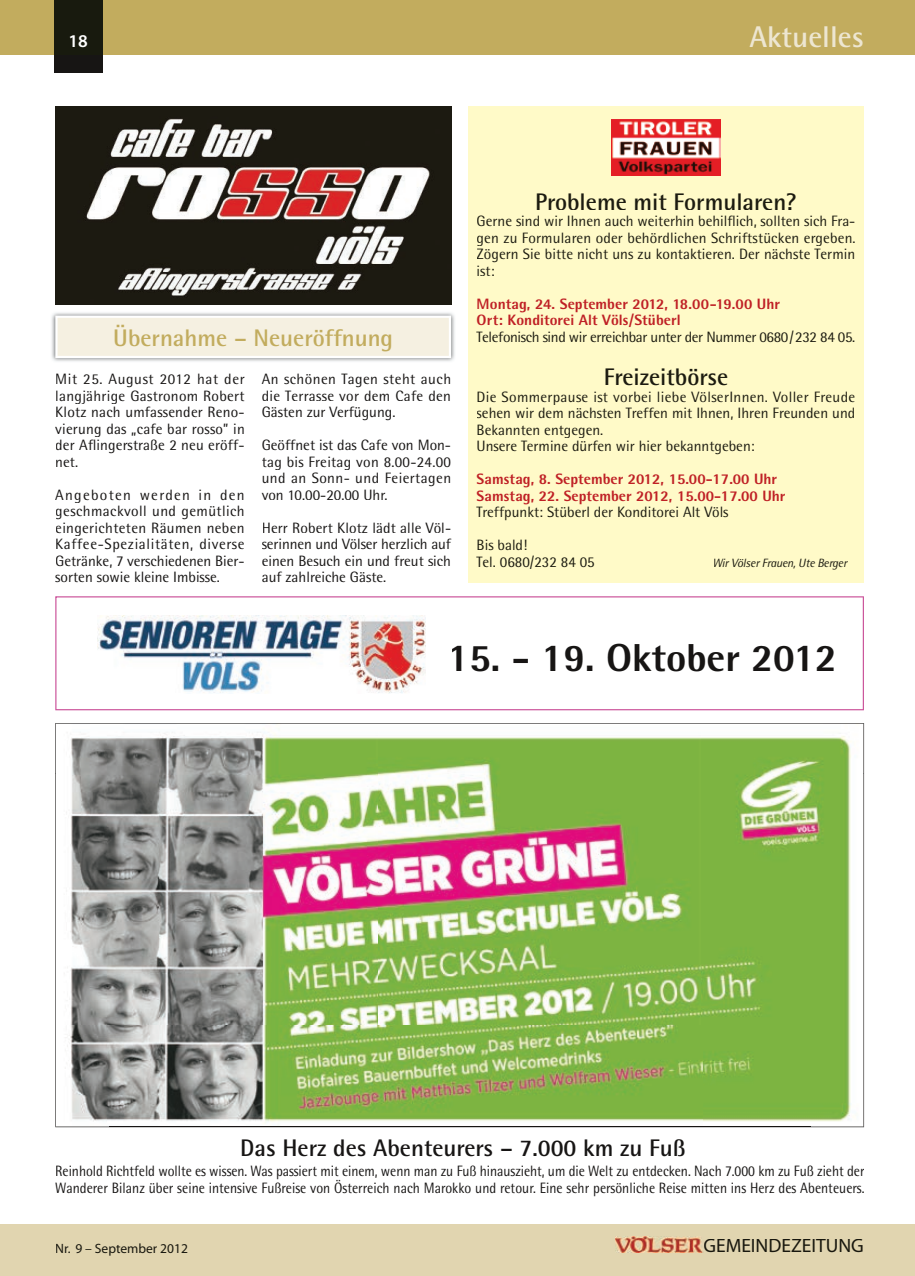
<style>
.page{position:relative;width:915px;height:1276px;background:#fff}
.page>*{position:absolute;margin:0;border:0;box-sizing:border-box;transform-origin:0 0}
.t1{font:800 39px "Rotis Semi Sans";color:#171514}
.t2{font:700 30px "Rotis Semi Sans";color:#ede6d1}
.t3{font:700 24px "Rotis Semi Sans";color:#1c1b10}
.t4{font:700 24px "Rotis Semi Sans";color:#171514}
.t5{font:700 24px "Rotis Semi Sans";color:#c2ac5e}
.t6{font:19.5px "Myriad";color:#18170e}
.t7{font:600 18px "Myriad Pro";color:#fff}
.t8{font:15px/16.5px "Rotis Semi Sans";color:#171514;text-align:justify}
.t9{font:15px/16.5px "Rotis Semi Sans";color:#1c1b10}
.t10{font:15px/16.5px "Rotis Semi Sans";color:#171514;scale:.91 1}
.t11{font:800 15px/16.5px "Rotis Semi Sans";color:#bf2025}
.t12{font:15px "Rotis Semi Sans";letter-spacing:-.025em;color:#1c1b10}
.t13{font:13.5px "Myriad";color:#18170e}
.t14{font:italic 12px "Rotis Semi Sans";letter-spacing:-.02em;color:#1c1b10}
</style>
<div class="page">
<div style="left:0;top:0;width:914px;height:54px;background:#c2ac5e"></div>
<div style="left:54px;top:54px;width:48px;height:18px;background:#171514"></div>
<div style="left:54px;top:0;width:48px;height:54px;background:#181a0e"></div>
<div style="left:0;top:1225px;width:914px;height:51px;background:#e1d5b0"></div>
<img style="left:615px;top:1236px;width:88px;height:16px">
<div style="left:468px;top:106px;width:395px;height:477px;background:#fffac8"></div>
<img style="left:611px;top:119px;width:109px;height:56px">
<svg style="left:55px;top:596px;width:808px;height:114px"></svg>
<svg style="left:55px;top:723px;width:754px;height:404px;background:#9eaf76"></svg>
<img style="left:56px;top:723px;width:807px;height:51px">
<img style="left:56px;top:773px;width:54px;height:354px">
<img style="left:809px;top:773px;width:54px;height:354px">
<img style="left:109px;top:1126px;width:701px;height:1px">
<img style="left:51px;top:312px;width:404px;height:50px">
<svg style="left:55px;top:315px;width:396px;height:43px;background:#f4f0e3"></svg>
<img style="left:55px;top:106px;width:396px;height:198px">
<p class="t7" style="left:68px;top:29px;width:21px">18</p>
<h2 class="t2" style="left:749px;top:18px;width:116px">Aktuelles</h2>
<h3 class="t5" style="left:113px;top:323px;width:281px">Übernahme – Neueröffnung</h3>
<p class="t8" style="left:55px;top:371px;width:191px">Mit 25. August 2012 hat der langjährige Gastronom Robert Klotz nach umfassender Reno&shy;vierung das „cafe bar rosso” in der Aflingerstraße 2 neu eröff&shy;net.</p>
<p class="t8" style="left:55px;top:486px;width:191px">Angeboten werden in den geschmackvoll und gemütlich eingerichteten Räumen neben Kaffee-Spezialitäten, diverse Getränke, 7 verschiedenen Bier&shy;sorten sowie kleine Imbisse.</p>
<p class="t8" style="left:261px;top:371px;width:191px">An schönen Tagen steht auch die Terrasse vor dem Cafe den Gästen zur Verfügung.</p>
<p class="t8" style="left:261px;top:437px;width:191px">Geöffnet ist das Cafe von Mon&shy;tag bis Freitag von 8.00-24.00 und an Sonn- und Feiertagen von 10.00-20.00 Uhr.</p>
<p class="t8" style="left:261px;top:519px;width:191px">Herr Robert Klotz lädt alle Völ&shy;serinnen und Völser herzlich auf einen Besuch ein und freut sich auf zahlreiche Gäste.</p>
<h3 class="t3" style="left:535px;top:187px;width:263px">Probleme mit Formularen?</h3>
<p class="t9" style="left:476px;top:213px;width:380px;text-align:justify">Gerne sind wir Ihnen auch weiterhin behilflich, sollten sich Fra&shy;gen zu Formularen oder behördlichen Schriftstücken ergeben.<br>Zögern Sie bitte nicht uns zu kontaktieren. Der nächste Termin ist:</p>
<p class="t11" style="left:476px;top:295px;width:305px">Montag, 24. September 2012, 18.00-19.00 Uhr<br>Ort: Konditorei Alt Völs/Stüberl</p>
<p class="t12" style="left:476px;top:328px;width:380px">Telefonisch sind wir erreichbar unter der Nummer 0680/232 84 05.</p>
<h3 class="t3" style="left:603px;top:362px;width:126px">Freizeitbörse</h3>
<p class="t9" style="left:476px;top:388px;width:380px">Die Sommerpause ist vorbei liebe VölserInnen. Voller Freude sehen wir dem nächsten Treffen mit Ihnen, Ihren Freunden und Bekannten entgegen.<br>Unsere Termine dürfen wir hier bekanntgeben:</p>
<p class="t11" style="left:476px;top:470px;width:310px">Samstag, 8. September 2012, 15.00-17.00 Uhr<br>Samstag, 22. September 2012, 15.00-17.00 Uhr</p>
<p class="t9" style="left:476px;top:504px;width:253px">Treffpunkt: Stüberl der Konditorei Alt Völs</p>
<p class="t9" style="left:476px;top:537px;width:120px">Bis bald!<br>Tel. 0680/232 84 05</p>
<p class="t14" style="left:712px;top:555px;width:136px">Wir Völser Frauen, Ute Berger</p>
<h1 class="t1" style="left:447px;top:633px;width:390px">15. - 19. Oktober 2012</h1>
<h3 class="t4" style="left:240px;top:1133px;width:446px">Das Herz des Abenteurers – 7.000 km zu Fuß</h3>
<p class="t10" style="left:55px;top:1163px;width:890px">Reinhold Richtfeld wollte es wissen. Was passiert mit einem, wenn man zu Fuß hinauszieht, um die Welt zu entdecken. Nach 7.000 km zu Fuß zieht der<br>Wanderer Bilanz über seine intensive Fußreise von Österreich nach Marokko und retour. Eine sehr persönliche Reise mitten ins Herz des Abenteuers.</p>
<p class="t13" style="left:55px;top:1241px;width:134px">Nr. 9 – September 2012</p>
<h3 class="t6" style="left:703px;top:1236px;width:162px">GEMEINDEZEITUNG</h3>
</div>
